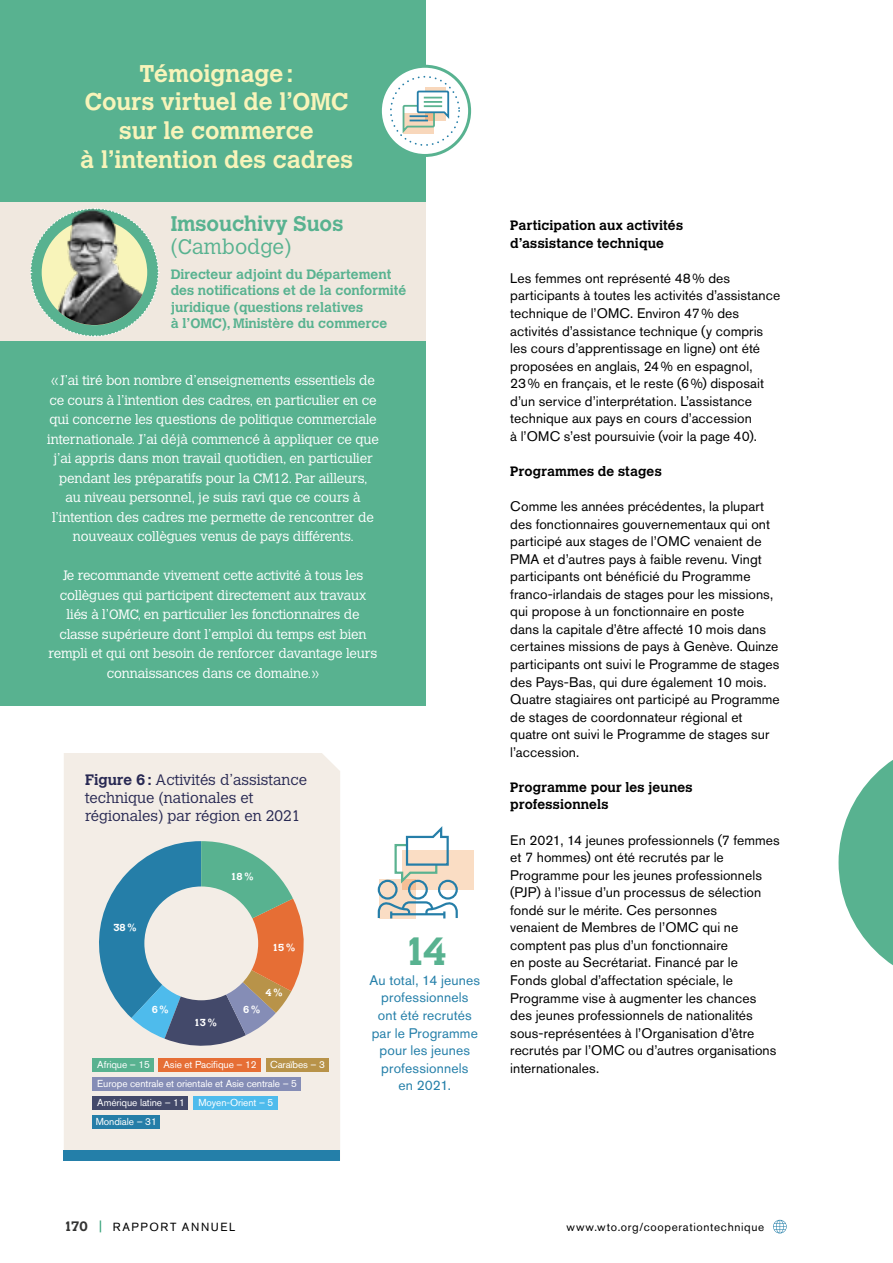
<style>
.page{position:relative;width:893px;height:1263px;background:#fff}
.page>*{position:absolute;margin:0;border:0;box-sizing:border-box;transform-origin:0 0}
.t1{font:700 39px "Calvert MT Std";color:#58b290}
.t2{font:700 24px/28.8px "Calvert MT Std";color:#f8f4ba;text-align:center}
.t3{font:700 21px "Calvert MT Std";color:#58b290}
.t4{font:300 21px "Calvert MT Std";color:#58b290}
.t5{font:300 15px/18px "Calvert MT Std";color:#282953}
.t6{font:13.8px/17.5px "Akzidenz Grotesk Pro";letter-spacing:.005em;color:#000}
.t7{font:13.8px/17.5px "Akzidenz Grotesk Pro";letter-spacing:.01em;color:#247fa9;text-align:center}
.t8{font:300 13.5px/19.5px "Calvert MT Std";letter-spacing:-.01em;color:#fff;text-align:center}
.t9{font:700 13.5px/16.5px "Calvert MT Std";color:#58b290}
.t10{font:700 13.5px/17.5px "Calvert MT Std";letter-spacing:.01em;color:#000}
.t11{font:700 13.5px "Calvert MT Std";color:#333332}
.t12{font:11.7px "Akzidenz Grotesk Pro";letter-spacing:.06em;color:#000}
.t13{font:11.7px "Akzidenz Grotesk Pro";letter-spacing:.135em;color:#000}
.t14{font:10.05px/18.9px "Akzidenz Grotesk Pro";letter-spacing:-.01em;color:#fff}
.t15{font:700 10.05px "Calvert MT Std";letter-spacing:-.01em;color:#fff}
.s1{font-weight:700}
</style>
<div class="page">
<svg style="left:838px;top:760px;width:55px;height:205px"></svg>
<div style="left:64px;top:753px;width:276px;height:397px;background:#f3ede6"></div>
<div style="left:64px;top:1150px;width:276px;height:10px;background:#247fa9"></div>
<svg style="left:88px;top:841px;width:220px;height:208px;background:#93a9ac"></svg>
<div style="left:93px;top:1077px;width:208px;height:13px;background:#858db6"></div>
<div style="left:93px;top:1096px;width:95px;height:13px;background:#43496a"></div>
<div style="left:194px;top:1096px;width:84px;height:13px;background:#4ebbec"></div>
<div style="left:93px;top:1115px;width:67px;height:13px;background:#257ea8"></div>
<div style="left:267px;top:1058px;width:62px;height:13px;background:#b89349"></div>
<div style="left:159px;top:1058px;width:102px;height:13px;background:#e66e35"></div>
<div style="left:93px;top:1058px;width:61px;height:13px;background:#58b290"></div>
<div style="left:144px;top:886px;width:114px;height:114px;background:#f3ede6;border-radius:50%"></div>
<div style="left:0;top:0;width:426px;height:706px;background:#58b290"></div>
<div style="left:380px;top:66px;width:90px;height:89px;background:#fff;border-radius:50%"></div>
<div style="left:425px;top:87px;width:21px;height:34px;background:#f8d7bb"></div>
<div style="left:390px;top:76px;width:70px;height:70px;border:2px dashed #257ea8;border-radius:50%"></div>
<svg style="left:401px;top:90px;width:50px;height:46px"></svg>
<div style="left:379px;top:65px;width:92px;height:92px;border:3px solid #58b290;border-radius:50%"></div>
<div style="left:0;top:203px;width:426px;height:138px;background:#f0e8df"></div>
<svg style="left:30px;top:238px;width:129px;height:99px"></svg>
<img style="left:41px;top:208px;width:107px;height:117px">
<div style="left:379px;top:879px;width:37px;height:39px;background:#faddc4"></div>
<div style="left:402px;top:851px;width:71px;height:39px;background:#faddc4"></div>
<svg style="left:393px;top:826px;width:57px;height:60px"></svg>
<div style="left:378px;top:880px;width:20px;height:19px;border:2px solid #257ea8;border-radius:50%"></div>
<div style="left:408px;top:880px;width:20px;height:19px;border:2px solid #257ea8;border-radius:50%"></div>
<div style="left:438px;top:880px;width:20px;height:19px;border:2px solid #257ea8;border-radius:50%"></div>
<svg style="left:377px;top:901px;width:81px;height:18px"></svg>
<hr style="left:391px;top:913px;width:53px;height:2px;background:#257ea8">
<svg style="left:773px;top:1220px;width:14px;height:13px"></svg>
<svg style="left:100px;top:1220px;width:1px;height:12px"></svg>
<h2 class="t2" style="left:80px;top:58px;width:274px">Témoignage:<br>Cours virtuel de l’OMC sur le commerce<br>à l’intention des cadres</h2>
<h3 class="t3" style="left:171px;top:211px;width:174px">Imsouchivy Suos</h3>
<h3 class="t4" style="left:171px;top:234px;width:122px">(Cambodge)</h3>
<p class="t9" style="left:171px;top:266px;width:237px">Directeur adjoint du Département des notifications et de la conformité juridique (questions relatives<br>à l’OMC), Ministère du commerce</p>
<p class="t8" style="left:47px;top:371px;width:333px">«J’ai tiré bon nombre d’enseignements essentiels de ce cours à l’intention des cadres, en particulier en ce qui concerne les questions de politique commerciale internationale. J’ai déjà commencé à appliquer ce que j’ai appris dans mon travail quotidien, en particulier pendant les préparatifs pour la CM12. Par ailleurs,<br>au niveau personnel, je suis ravi que ce cours à l’intention des cadres me permette de rencontrer de nouveaux collègues venus de pays différents.</p>
<p class="t8" style="left:49px;top:566px;width:330px">Je recommande vivement cette activité à tous les collègues qui participent directement aux travaux liés à l’OMC, en particulier les fonctionnaires de classe supérieure dont l’emploi du temps est bien rempli et qui ont besoin de renforcer davantage leurs connaissances dans ce domaine.»</p>
<p class="t5" style="left:85px;top:771px;width:224px"><span class="s1">Figure 6:</span> Activités d’assistance technique (nationales et régionales) par région en 2021</p>
<p class="t15" style="left:231px;top:870px;width:25px">18 %</p>
<p class="t15" style="left:113px;top:921px;width:25px">38 %</p>
<p class="t15" style="left:272px;top:941px;width:25px">15 %</p>
<p class="t15" style="left:266px;top:986px;width:19px">4 %</p>
<p class="t15" style="left:152px;top:1003px;width:19px">6 %</p>
<p class="t15" style="left:243px;top:1003px;width:19px">6 %</p>
<p class="t15" style="left:194px;top:1016px;width:25px">13 %</p>
<p class="t14" style="left:97px;top:1055px;width:54px">Afrique – 15</p>
<p class="t14" style="left:164px;top:1055px;width:95px">Asie et Pacifique – 12</p>
<p class="t14" style="left:270px;top:1055px;width:56px">Caraïbes – 3</p>
<p class="t14" style="left:97px;top:1074px;width:201px">Europe centrale et orientale et Asie centrale – 5<br>Amérique latine – 11</p>
<p class="t14" style="left:199px;top:1093px;width:76px">Moyen-Orient – 5</p>
<p class="t14" style="left:96px;top:1112px;width:62px">Mondiale – 31</p>
<h1 class="t1" style="left:403px;top:927px;width:45px">14</h1>
<p class="t7" style="left:370px;top:971px;width:112px">Au total, 14 jeunes professionnels<br>ont été recrutés par le Programme pour les jeunes professionnels<br>en 2021.</p>
<p class="t10" style="left:510px;top:216px;width:174px">Participation aux activités d’assistance technique</p>
<p class="t6" style="left:510px;top:269px;width:271px">Les femmes ont représenté 48% des participants à toutes les activités d’assistance technique de l’OMC. Environ 47% des activités d’assistance technique (y compris les cours d’apprentissage en ligne) ont été proposées en anglais, 24% en espagnol, 23% en français, et le reste (6%) disposait d’un service d’interprétation. L’assistance technique aux pays en cours d’accession<br>à l’OMC s’est poursuivie (voir la page 40).</p>
<p class="t10" style="left:510px;top:462px;width:153px">Programmes de stages</p>
<p class="t6" style="left:510px;top:497px;width:271px">Comme les années précédentes, la plupart des fonctionnaires gouvernementaux qui ont participé aux stages de l’OMC venaient de PMA et d’autres pays à faible revenu. Vingt participants ont bénéficié du Programme franco-irlandais de stages pour les missions, qui propose à un fonctionnaire en poste<br>dans la capitale d’être affecté 10 mois dans certaines missions de pays à Genève. Quinze participants ont suivi le Programme de stages des Pays-Bas, qui dure également 10 mois.<br>Quatre stagiaires ont participé au Programme de stages de coordonnateur régional et quatre ont suivi le Programme de stages sur l’accession.</p>
<p class="t10" style="left:510px;top:778px;width:184px">Programme pour les jeunes professionnels</p>
<p class="t6" style="left:510px;top:831px;width:271px">En 2021, 14 jeunes professionnels (7 femmes et 7 hommes) ont été recrutés par le Programme pour les jeunes professionnels (PJP) à l’issue d’un processus de sélection fondé sur le mérite. Ces personnes<br>venaient de Membres de l’OMC qui ne comptent pas plus d’un fonctionnaire<br>en poste au Secrétariat. Financé par le<br>Fonds global d’affectation spéciale, le Programme vise à augmenter les chances des jeunes professionnels de nationalités sous-représentées à l’Organisation d’être recrutés par l’OMC ou d’autres organisations internationales.</p>
<p class="t11" style="left:64px;top:1217px;width:25px">170</p>
<p class="t13" style="left:113px;top:1219px;width:124px">RAPPORT ANNUEL</p>
<p class="t12" style="left:566px;top:1219px;width:199px">www.wto.org/cooperationtechnique</p>
</div>
